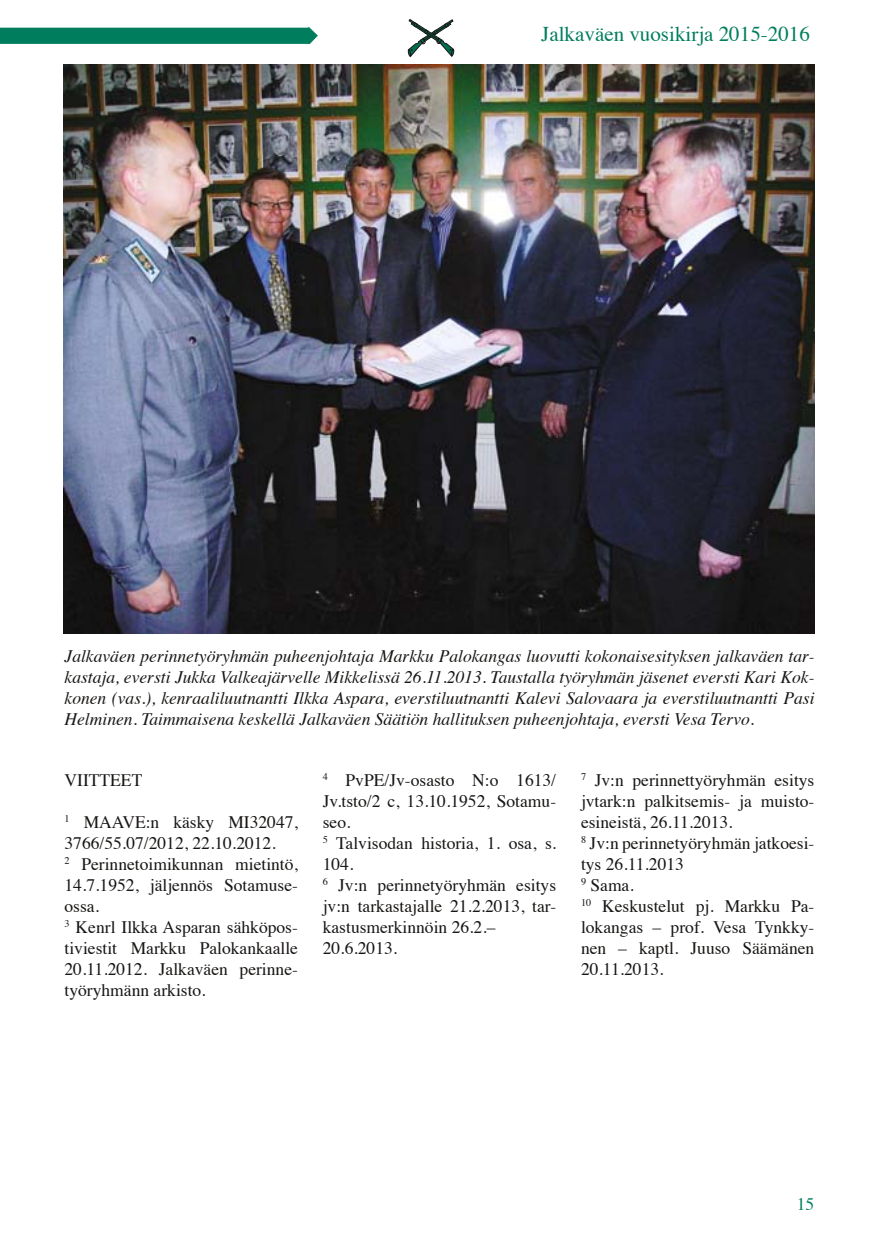
<style>
.page{position:relative;width:874px;height:1241px;background:#fff}
.page>*{position:absolute;margin:0;border:0;box-sizing:border-box;transform-origin:0 0}
.t1{font:21px "Times";color:#007d5c}
.t2{font:17.5px/21px "Times";color:#181614}
.t3{font:italic 17.5px/21px "Times";color:#181614;text-align:justify}
.t4{font:17.5px "Times";color:#007d5c}
</style>
<div class="page">
<svg style="left:408px;top:19px;width:45px;height:38px"></svg>
<svg style="left:0;top:27px;width:318px;height:18px;background:#1b8b6d"></svg>
<img style="left:63px;top:64px;width:751px;height:569px">
<p class="t1" style="left:541px;top:25px;width:270px">Jalkaväen vuosikirja 2015-2016</p>
<p class="t3" style="left:64px;top:646px;width:751px">Jalkaväen perinnetyöryhmän puheenjohtaja Markku Palokangas luovutti kokonaisesityksen jalkaväen tar&shy;kastaja, eversti Jukka Valkeajärvelle Mikkelissä 26.11.2013. Taustalla työryhmän jäsenet eversti Kari Kok&shy;konen (vas.), kenraaliluutnantti Ilkka Aspara, everstiluutnantti Kalevi Salovaara ja everstiluutnantti Pasi Helminen. Taimmaisena keskellä Jalkaväen Säätiön hallituksen puheenjohtaja, eversti Vesa Tervo.</p>
<p class="t2" style="left:64px;top:771px;width:79px">VIITTEET</p>
<p class="t2" style="left:64px;top:813px;width:235px"><sup>1</sup> MAAVE:n käsky MI32047,<br>3766/55.07/2012, 22.10.2012.<br><sup>2</sup> Perinnetoimikunnan mietintö,<br>14.7.1952, jäljennös Sotamuse&shy;ossa.<br><sup>3</sup> Kenrl Ilkka Asparan sähköpos&shy;tiviestit Markku Palokankaalle<br>20.11.2012. Jalkaväen perinne&shy;työryhmänn arkisto.</p>
<p class="t2" style="left:322px;top:770px;width:235px"><sup>4</sup> PvPE/Jv-osasto N:o 1613/<br>Jv.tsto/2 c, 13.10.1952, Sotamu&shy;seo.<br><sup>5</sup> Talvisodan historia, 1. osa, s.<br>104.<br><sup>6</sup> Jv:n perinnetyöryhmän esitys jv:n tarkastajalle 21.2.2013, tar&shy;kastusmerkinnöin 26.2.–<br>20.6.2013.</p>
<p class="t2" style="left:580px;top:770px;width:235px"><sup>7</sup> Jv:n perinnettyöryhmän esitys jvtark:n palkitsemis- ja muisto&shy;esineistä, 26.11.2013.<br><sup>8</sup> Jv:n perinnetyöryhmän jatkoesi&shy;tys 26.11.2013<br><sup>9</sup> Sama.<br><sup>10</sup> Keskustelut pj. Markku Pa&shy;lokangas – prof. Vesa Tynkky&shy;nen – kaptl. Juuso Säämänen<br>20.11.2013.</p>
<p class="t4" style="left:796px;top:1196px;width:19px">15</p>
</div>
